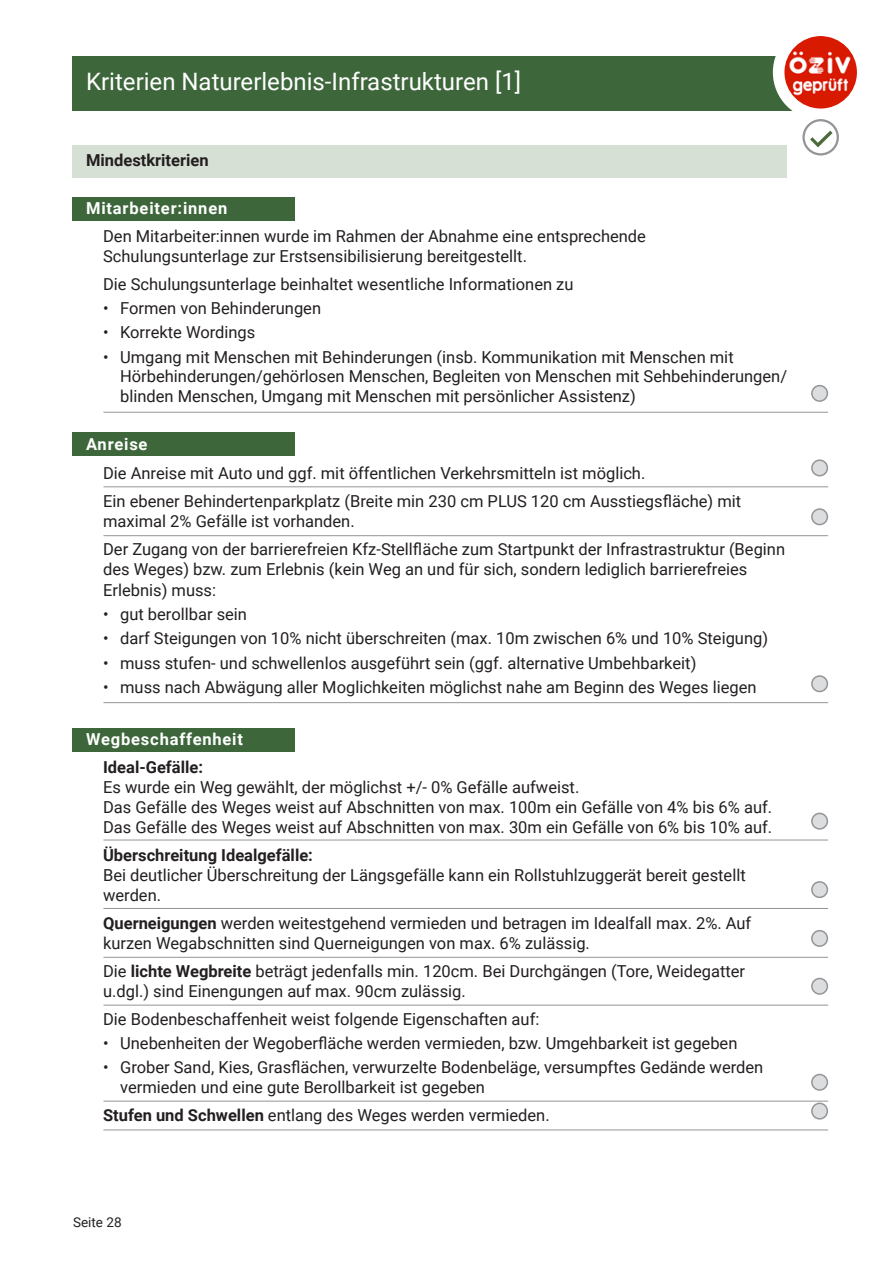
<style>
.page{position:relative;width:893px;height:1263px;background:#fff}
.page>*{position:absolute;margin:0;border:0;box-sizing:border-box;transform-origin:0 0}
.t1{font:24px "Roboto";color:#fff}
.t2{font:16.5px/19.8px "Roboto";color:#231f20}
.t3{font:700 16.5px "Roboto";letter-spacing:.05em;color:#fff}
.t4{font:700 16.5px "Roboto";color:#231f20}
.t5{font:13.5px "Roboto";color:#231f20}
.s1{font-weight:700}
.s2{color:#fff}
</style>
<div class="page">
<div style="left:72px;top:57px;width:749px;height:54px;background:#3d673b"></div>
<div style="left:773px;top:24px;width:95px;height:96px;background:#fff;border-radius:50%"></div>
<img style="left:784px;top:35px;width:74px;height:74px;border-radius:37px">
<div style="left:783px;top:35px;width:75px;height:75px;border:2px solid #fff;border-radius:50%"></div>
<div style="left:72px;top:145px;width:714px;height:33px;background:#d7e0d4"></div>
<div style="left:72px;top:197px;width:223px;height:24px;background:#3d673b"></div>
<div style="left:72px;top:433px;width:223px;height:23px;background:#3d673b"></div>
<div style="left:72px;top:728px;width:223px;height:24px;background:#3d673b"></div>
<div style="left:812px;top:386px;width:15px;height:15px;background:#dcdddf;border-radius:50%"></div>
<div style="left:811px;top:385px;width:17px;height:17px;border:2px solid #939598;border-radius:50%"></div>
<div style="left:812px;top:460px;width:15px;height:16px;background:#dcdddf;border-radius:50%"></div>
<div style="left:811px;top:459px;width:17px;height:17px;border:2px solid #939598;border-radius:50%"></div>
<div style="left:812px;top:509px;width:15px;height:16px;background:#dcdddf;border-radius:50%"></div>
<div style="left:811px;top:508px;width:17px;height:17px;border:2px solid #939598;border-radius:50%"></div>
<div style="left:812px;top:676px;width:15px;height:15px;background:#dcdddf;border-radius:50%"></div>
<div style="left:811px;top:675px;width:17px;height:17px;border:2px solid #939598;border-radius:50%"></div>
<div style="left:812px;top:813px;width:15px;height:16px;background:#dcdddf;border-radius:50%"></div>
<div style="left:811px;top:813px;width:17px;height:17px;border:2px solid #939598;border-radius:50%"></div>
<div style="left:812px;top:882px;width:15px;height:15px;background:#dcdddf;border-radius:50%"></div>
<div style="left:811px;top:881px;width:17px;height:17px;border:2px solid #939598;border-radius:50%"></div>
<div style="left:812px;top:931px;width:15px;height:15px;background:#dcdddf;border-radius:50%"></div>
<div style="left:811px;top:930px;width:17px;height:17px;border:2px solid #939598;border-radius:50%"></div>
<div style="left:812px;top:978px;width:15px;height:16px;background:#dcdddf;border-radius:50%"></div>
<div style="left:811px;top:978px;width:17px;height:17px;border:2px solid #939598;border-radius:50%"></div>
<div style="left:812px;top:1074px;width:15px;height:16px;background:#dcdddf;border-radius:50%"></div>
<div style="left:811px;top:1074px;width:17px;height:17px;border:2px solid #939598;border-radius:50%"></div>
<div style="left:812px;top:1103px;width:15px;height:16px;background:#dcdddf;border-radius:50%"></div>
<div style="left:811px;top:1102px;width:17px;height:17px;border:2px solid #939598;border-radius:50%"></div>
<hr style="left:103px;top:412px;width:725px;height:1px;background:#939598">
<hr style="left:103px;top:486px;width:725px;height:1px;background:#939598">
<hr style="left:103px;top:535px;width:725px;height:1px;background:#939598">
<hr style="left:103px;top:702px;width:725px;height:1px;background:#939598">
<hr style="left:103px;top:840px;width:725px;height:1px;background:#939598">
<hr style="left:103px;top:908px;width:725px;height:1px;background:#939598">
<hr style="left:103px;top:957px;width:725px;height:1px;background:#939598">
<hr style="left:103px;top:1005px;width:725px;height:1px;background:#939598">
<hr style="left:103px;top:1101px;width:725px;height:1px;background:#939598">
<hr style="left:103px;top:1129px;width:725px;height:1px;background:#939598">
<svg style="left:802px;top:119px;width:37px;height:37px"></svg>
<p class="t1" style="left:86px;top:65px;width:437px">Kriterien Naturerlebnis-Infrastrukturen [1]</p>
<p class="t4" style="left:86px;top:148px;width:124px">Mindestkriterien</p>
<p class="t3" style="left:86px;top:196px;width:143px">Mitarbeiter:innen</p>
<p class="t2" style="left:103px;top:226px;width:544px">Den Mitarbeiter:innen wurde im Rahmen der Abnahme eine entsprechende<br>Schulungsunterlage zur Erstsensibilisierung bereitgestellt.</p>
<p class="t2" style="left:103px;top:274px;width:472px">Die Schulungsunterlage beinhaltet wesentliche Informationen zu</p>
<p class="t2" style="left:103px;top:298px;width:219px">• Formen von Behinderungen</p>
<p class="t2" style="left:103px;top:322px;width:154px">• Korrekte Wordings</p>
<p class="t2" style="left:120px;top:346px;width:669px;text-indent:-17px">• Umgang mit Menschen mit Behinderungen (insb. Kommunikation mit Menschen mit<br>Hörbehinderungen/gehörlosen Menschen, Begleiten von Menschen mit Sehbehinderungen/ blinden Menschen, Umgang mit Menschen mit persönlicher Assistenz)</p>
<p class="t3" style="left:86px;top:433px;width:63px">Anreise</p>
<p class="t2" style="left:103px;top:462px;width:544px">Die Anreise mit Auto und ggf. mit öffentlichen Verkehrsmitteln ist möglich.</p>
<p class="t2" style="left:103px;top:490px;width:640px">Ein ebener Behindertenparkplatz (Breite min 230 cm PLUS 120 cm Ausstiegsfläche) mit maximal 2% Gefälle ist vorhanden.</p>
<p class="t2" style="left:103px;top:539px;width:683px">Der Zugang von der barrierefreien Kfz-Stellfläche zum Startpunkt der Infrastrastruktur (Beginn des Weges) bzw. zum Erlebnis (kein Weg an und für sich, sondern lediglich barrierefreies</p>
<p class="t2" style="left:103px;top:580px;width:114px">Erlebnis) muss:</p>
<p class="t2" style="left:103px;top:604px;width:145px">• gut berollbar sein</p>
<p class="t2" style="left:103px;top:628px;width:666px">• darf Steigungen von 10% nicht überschreiten (max. 10m zwischen 6% und 10% Steigung)</p>
<p class="t2" style="left:103px;top:652px;width:595px">• muss stufen- und schwellenlos ausgeführt sein (ggf. alternative Umbehbarkeit)</p>
<p class="t2" style="left:103px;top:676px;width:655px">• muss nach Abwägung aller Moglichkeiten möglichst nahe am Beginn des Weges liegen</p>
<p class="t3" style="left:86px;top:727px;width:158px">Wegbeschaffenheit</p>
<p class="t2" style="left:103px;top:757px;width:671px"><span class="s1">Ideal-Gefälle:<br></span>Es wurde ein Weg gewählt, der möglichst +/- 0% Gefälle aufweist.<br>Das Gefälle des Weges weist auf Abschnitten von max. 100m ein Gefälle von 4% bis 6% auf.<br>Das Gefälle des Weges weist auf Abschnitten von max. 30m ein Gefälle von 6% bis 10% auf.</p>
<p class="t2" style="left:103px;top:844px;width:644px"><span class="s1">Überschreitung Idealgefälle:<br></span>Bei deutlicher Überschreitung der Längsgefälle kann ein Rollstuhlzuggerät bereit gestellt werden.</p>
<p class="t2" style="left:103px;top:912px;width:650px"><span class="s1">Querneigungen</span> werden weitestgehend vermieden und betragen im Idealfall max. 2%. Auf kurzen Wegabschnitten sind Querneigungen von max. 6% zulässig.</p>
<p class="t2" style="left:103px;top:960px;width:644px">Die <span class="s1">lichte Wegbreite</span> beträgt jedenfalls min. 120cm. Bei Durchgängen (Tore, Weidegatter u.dgl.) sind Einengungen auf max. 90cm zulässig.</p>
<p class="t2" style="left:103px;top:1009px;width:438px">Die Bodenbeschaffenheit weist folgende Eigenschaften auf:</p>
<p class="t2" style="left:103px;top:1033px;width:636px">• Unebenheiten der Wegoberfläche werden vermieden, bzw. Umgehbarkeit ist gegeben</p>
<p class="t2" style="left:120px;top:1057px;width:645px;text-indent:-17px">• Grober Sand, Kies, Grasflächen, verwurzelte Bodenbeläge, versumpftes Gedände werden vermieden und eine gute Berollbarkeit ist gegeben</p>
<p class="t2" style="left:103px;top:1105px;width:448px"><span class="s1">Stufen und Schwellen</span> entlang des Weges werden vermieden.</p>
<p class="t5" style="left:73px;top:1213px;width:97px">Seite 28<span class="s2">Seite28</span></p>
</div>
